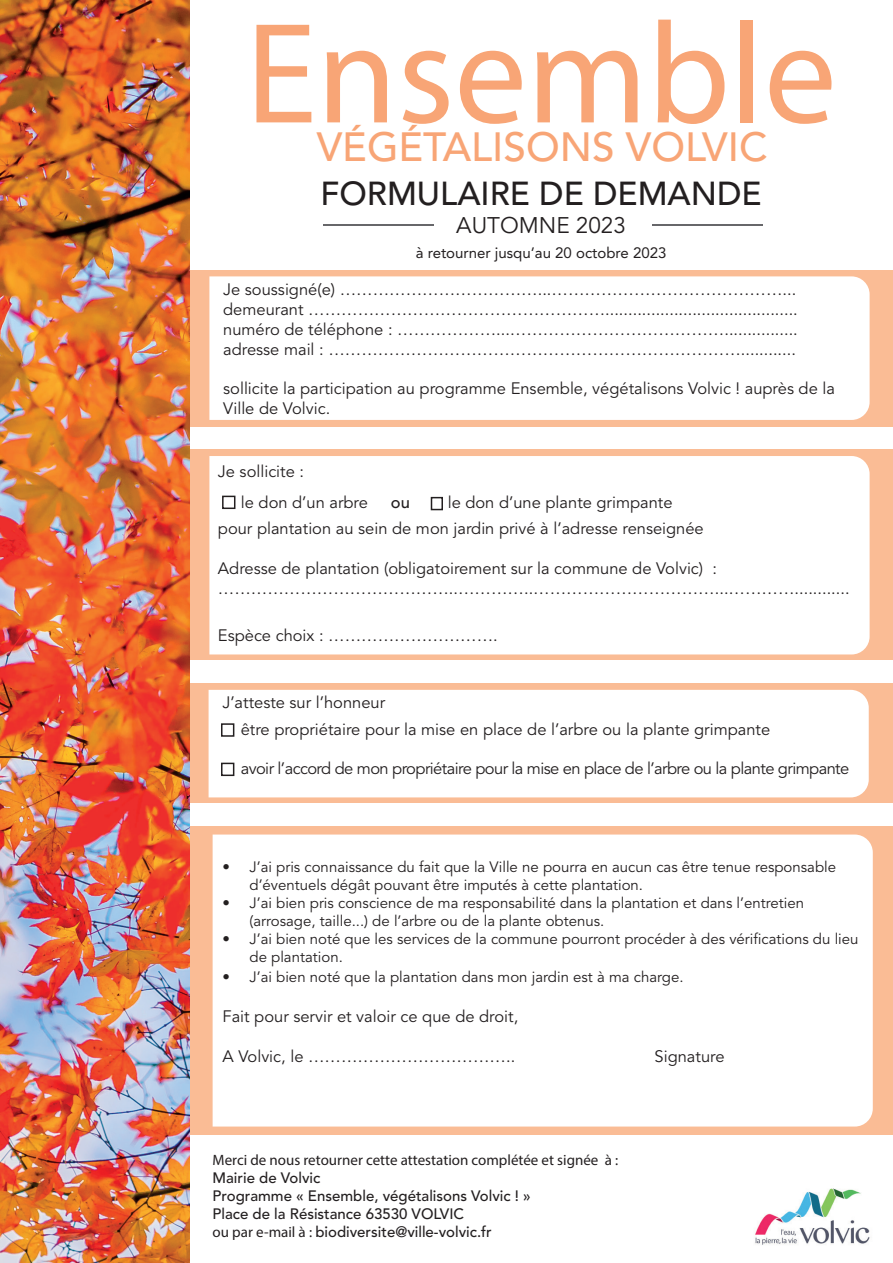
<style>
.page{position:relative;width:893px;height:1263px;background:#fff}
.page>*{position:absolute;margin:0;border:0;box-sizing:border-box;transform-origin:0 0}
.t1{font:144.75px "Myriad Pro";color:#f8a576}
.t2{font:500 40.5px "Avenir LT Std";color:#f8a576}
.t3{font:500 33px "Avenir LT Std";color:#231f20}
.t4{font:22.5px "Avenir LT Std";color:#231f20}
.t5{font:16.5px/19.8px "Avenir LT Std";color:#231f20}
.t6{font:16.5px "Avenir LT Std";letter-spacing:-.035em;color:#231f20}
.t7{font:500 16.5px "Avenir LT Std";color:#231f20}
.t8{font:15px/18px "Avenir LT Std";color:#231f20}
.t9{font:500 15px/18px "Avenir LT Std";color:#231f20}
.t10{font:15px "Myriad Pro";color:#231f20}
.t11{font:15px "Avenir LT Std";color:#231f20}
.s1{font-family:"Myriad Pro";font-weight:400}
</style>
<div class="page">
<div style="left:0;top:270px;width:893px;height:156px;background:#fabc95"></div>
<div style="left:209px;top:276px;width:661px;height:144px;background:#fff"></div>
<div style="left:0;top:450px;width:893px;height:210px;background:#fabc95"></div>
<div style="left:209px;top:456px;width:661px;height:198px;background:#fff"></div>
<div style="left:222px;top:496px;width:13px;height:13px;border:2px solid #231f20"></div>
<div style="left:0;top:683px;width:893px;height:120px;background:#fabc95"></div>
<div style="left:209px;top:690px;width:660px;height:107px;background:#fff"></div>
<div style="left:221px;top:723px;width:13px;height:14px;border:2px solid #231f20"></div>
<div style="left:221px;top:763px;width:13px;height:13px;border:2px solid #231f20"></div>
<div style="left:0;top:826px;width:893px;height:308px;background:#fabc95"></div>
<div style="left:213px;top:834px;width:660px;height:292px;background:#fff"></div>
<img style="left:755px;top:1188px;width:115px;height:57px">
<img style="left:0;top:0;width:189px;height:1263px">
<hr style="left:324px;top:225px;width:110px;height:1px;background:#67676a">
<hr style="left:652px;top:225px;width:111px;height:1px;background:#67676a">
<div style="left:431px;top:497px;width:12px;height:13px;border:2px solid #231f20"></div>
<h1 class="t1" style="left:245px;top:-15px;width:593px">Ensemble</h1>
<h2 class="t2" style="left:317px;top:123px;width:452px">VÉGÉTALISONS VOLVIC</h2>
<h3 class="t3" style="left:320px;top:174px;width:443px">FORMULAIRE DE DEMANDE</h3>
<h3 class="t4" style="left:456px;top:212px;width:171px">AUTOMNE 2023</h3>
<p class="t11" style="left:416px;top:244px;width:252px">à retourner jusqu’au 20 octobre 2023</p>
<p class="t5" style="left:223px;top:280px;width:576px;text-align:justify">Je soussigné(e) ………………………………...……………………………………... demeurant ……………………………………………….......................................... numéro de téléphone : ………………...…………………………………................ adresse mail : …………………………………………………………………............</p>
<p class="t5" style="left:223px;top:379px;width:613px">sollicite la participation au programme Ensemble, végétalisons Volvic ! auprès de la<br>Ville de Volvic.</p>
<p class="t5" style="left:241px;top:456px;width:129px;line-height:31.5px;text-indent:-23px">Je sollicite :<br>le don d’un arbre</p>
<p class="t5" style="left:218px;top:490px;width:487px;line-height:25.8px;text-indent:230px">le don d’une plante grimpante pour plantation au sein de mon jardin privé à l’adresse renseignée</p>
<p class="t5" style="left:218px;top:559px;width:633px">Adresse de plantation (obligatoirement sur la commune de Volvic) : ……………………………………..…………..……………………………...…………............</p>
<p class="t5" style="left:218px;top:626px;width:281px">Espèce choix : ………………………….</p>
<p class="t7" style="left:391px;top:493px;width:20px">ou</p>
<p class="t5" style="left:241px;top:689px;width:531px;line-height:27px;text-indent:-18px">J’atteste sur l’honneur<br>être propriétaire pour la mise en place de l’arbre ou la plante grimpante</p>
<p class="t6" style="left:241px;top:759px;width:610px">avoir l’accord de mon propriétaire pour la mise en place de l’arbre ou la plante grimpante</p>
<p class="t8" style="left:250px;top:859px;width:588px;text-indent:-27px">• J’ai pris connaissance du fait que la Ville ne pourra en aucun cas être tenue responsable d’éventuels dégât pouvant être imputés à cette plantation.</p>
<p class="t8" style="left:250px;top:895px;width:556px;text-indent:-27px">• J’ai bien pris conscience de ma responsabilité dans la plantation et dans l’entretien (arrosage, taille...) de l’arbre ou de la plante obtenus.</p>
<p class="t8" style="left:250px;top:931px;width:610px;text-indent:-27px">• J’ai bien noté que les services de la commune pourront procéder à des vérifications du lieu de plantation.</p>
<p class="t8" style="left:223px;top:968px;width:462px">• J’ai bien noté que la plantation dans mon jardin est à ma charge.</p>
<p class="t5" style="left:223px;top:1007px;width:297px">Fait pour servir et valoir ce que de droit,</p>
<p class="t5" style="left:223px;top:1046px;width:294px">A Volvic, le ………………………………..</p>
<p class="t5" style="left:655px;top:1046px;width:71px">Signature</p>
<p class="t10" style="left:213px;top:1150px;width:407px">Merci de nous retourner cette attestation complétée et signée à :</p>
<p class="t9" style="left:213px;top:1169px;width:320px">Mairie de Volvic<br>Programme « Ensemble, végétalisons Volvic ! » Place de la Résistance 63530 VOLVIC<br><span class="s1">ou par e-mail à :</span> biodiversite@ville-volvic.fr</p>
</div>
